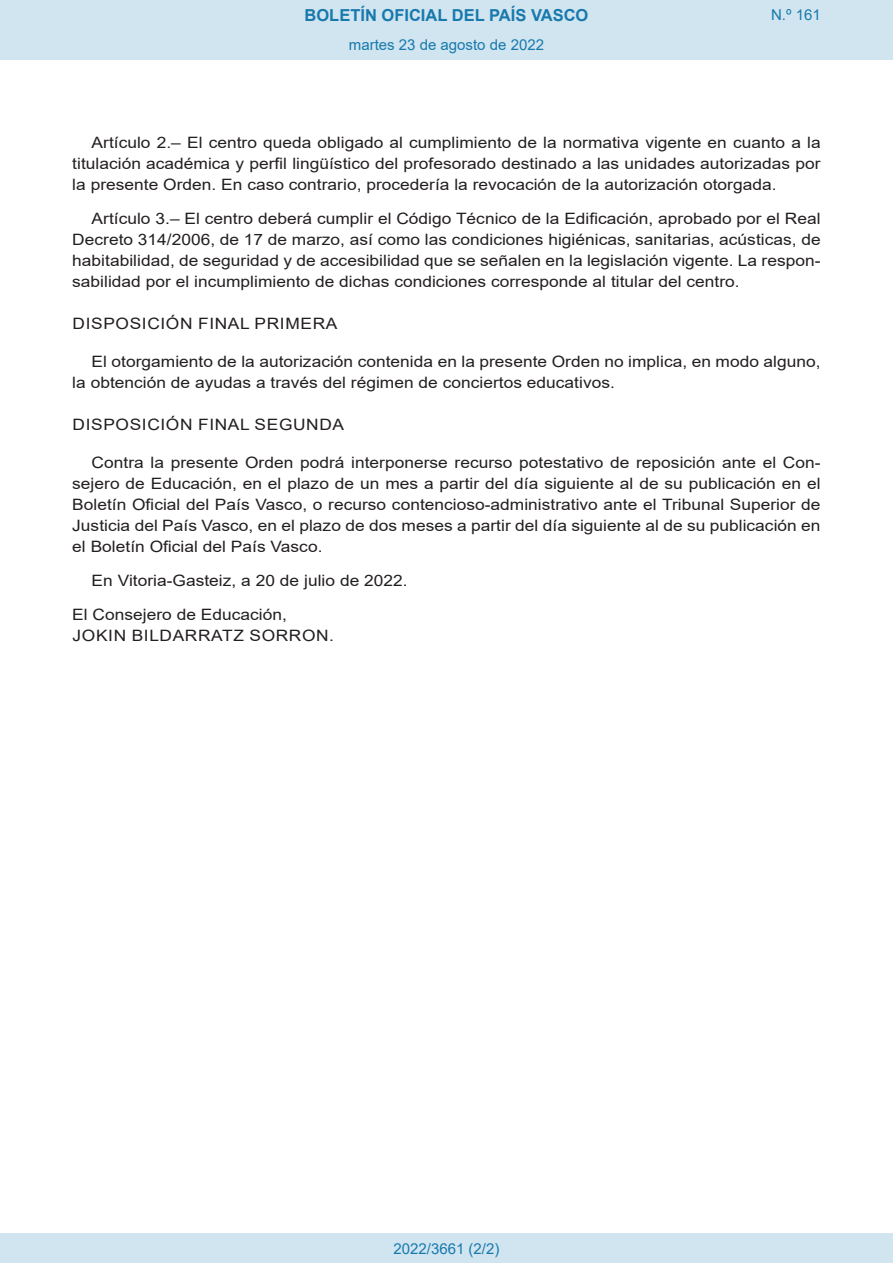
<style>
.page{position:relative;width:893px;height:1263px;background:#fff}
.page>*{position:absolute;margin:0;border:0;box-sizing:border-box;transform-origin:0 0}
.t1{font:700 16.5px "Arial";color:#1879ad}
.BOPVDetalle{font:15.6px/21px "Arial";color:#231f20;text-align:justify;scale:1.11 1}
.BOPVDisposicion{font:15.6px "Arial";letter-spacing:.035em;color:#231f20;scale:1.11 1}
.BOPVFirmaLugFec{font:15.6px "Arial";color:#231f20;scale:1.11 1}
.BOPVFirmaPuesto{font:15.6px "Arial";color:#231f20;scale:1.11 1}
.BOPVFirmaNombre{font:15.6px "Arial";letter-spacing:.035em;color:#231f20;scale:1.11 1}
.Paginacion_Centro{font:15px "Arial";color:#1879ad}
</style>
<div class="page">
<div style="left:0;top:0;width:893px;height:60px;background:#d0e5f0"></div>
<div style="left:0;top:1233px;width:893px;height:30px;background:#d0e5f0"></div>
<p class="t1" style="left:305px;top:3px;width:285px">BOLETÍN OFICIAL DEL PAÍS VASCO</p>
<p class="Paginacion_Centro" style="left:349px;top:35px;width:197px">martes 23 de agosto de 2022</p>
<p class="Paginacion_Centro" style="left:771px;top:5px;width:51px">N.º 161</p>
<p class="BOPVDetalle" style="left:72px;top:132px;width:676px;text-indent:19px">Artículo 2.– El centro queda obligado al cumplimiento de la normativa vigente en cuanto a la titulación académica y perfil lingüístico del profesorado destinado a las unidades autorizadas por la presente Orden. En caso contrario, procedería la revocación de la autorización otorgada.</p>
<p class="BOPVDetalle" style="left:72px;top:208px;width:676px;text-indent:19px">Artículo 3.– El centro deberá cumplir el Código Técnico de la Edificación, aprobado por el Real Decreto 314/2006, de 17 de marzo, así como las condiciones higiénicas, sanitarias, acústicas, de habitabilidad, de seguridad y de accesibilidad que se señalen en la legislación vigente. La respon&shy;sabilidad por el incumplimiento de dichas condiciones corresponde al titular del centro.</p>
<p class="BOPVDisposicion" style="left:73px;top:313px;width:240px">DISPOSICIÓN FINAL PRIMERA</p>
<p class="BOPVDetalle" style="left:72px;top:351px;width:676px;text-indent:19px">El otorgamiento de la autorización contenida en la presente Orden no implica, en modo alguno, la obtención de ayudas a través del régimen de conciertos educativos.</p>
<p class="BOPVDisposicion" style="left:73px;top:414px;width:246px">DISPOSICIÓN FINAL SEGUNDA</p>
<p class="BOPVDetalle" style="left:72px;top:452px;width:676px;text-indent:19px">Contra la presente Orden podrá interponerse recurso potestativo de reposición ante el Con&shy;sejero de Educación, en el plazo de un mes a partir del día siguiente al de su publicación en el Boletín Oficial del País Vasco, o recurso contencioso-administrativo ante el Tribunal Superior de Justicia del País Vasco, en el plazo de dos meses a partir del día siguiente al de su publicación en el Boletín Oficial del País Vasco.</p>
<p class="BOPVFirmaLugFec" style="left:92px;top:570px;width:286px">En Vitoria-Gasteiz, a 20 de julio de 2022.</p>
<p class="BOPVFirmaPuesto" style="left:72px;top:604px;width:195px">El Consejero de Educación,</p>
<p class="BOPVFirmaNombre" style="left:73px;top:625px;width:237px">JOKIN BILDARRATZ SORRON.</p>
<p class="Paginacion_Centro" style="left:393px;top:1238px;width:107px">2022/3661 (2/2)</p>
</div>
